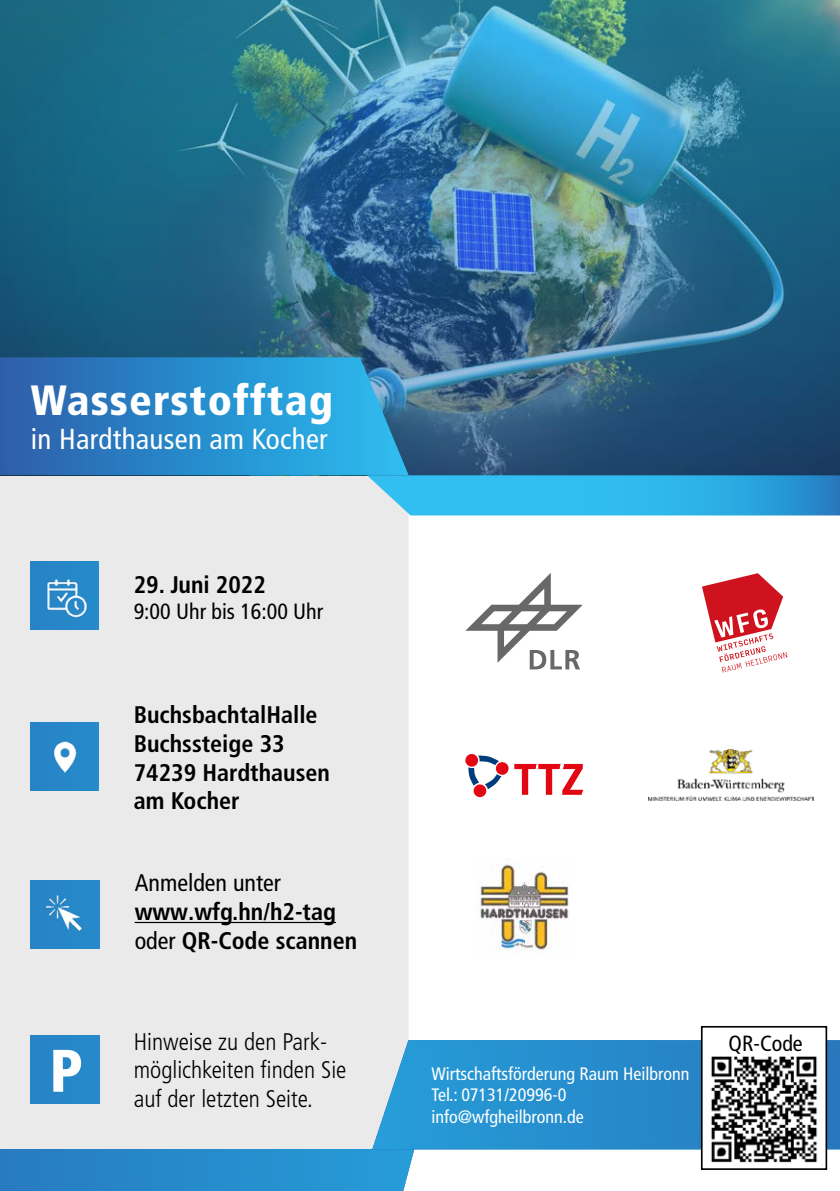
<style>
.page{position:relative;width:840px;height:1191px;background:#fff}
.page>*{position:absolute;margin:0;border:0;box-sizing:border-box;transform-origin:0 0}
.t1{font:900 condensed 60px "Frutiger LT Pro";color:#fff}
.t2{font:900 condensed 42.2px "Frutiger LT Pro";letter-spacing:.03em;color:#fff}
.t3{font:condensed 29px "Frutiger LT Pro";letter-spacing:.01em;color:#fff}
.t4{font:700 condensed 24px/28.8px "Frutiger LT Pro";color:#000}
.t5{font:300 condensed 24px/28.8px "Frutiger LT Pro";color:#000}
.t6{font:condensed 24px "Frutiger LT Pro";color:#000}
.t7{font:condensed 22px "Frutiger LT Pro";color:#000}
.t8{font:condensed 18px/21.6px "Frutiger LT Pro";color:#fff}
.s1{font-weight:400}
</style>
<div class="page">
<div style="left:0;top:475px;width:408px;height:674px;background:#eaeaea"></div>
<div style="left:31px;top:880px;width:68px;height:68px;background:#2687c8"></div>
<svg style="left:0;top:1149px;width:414px;height:42px;background:#288ccc"></svg>
<svg style="left:372px;top:1040px;width:467px;height:109px;background:#3193cf"></svg>
<img style="left:0;top:0;width:839px;height:475px">
<div style="left:30px;top:722px;width:68px;height:68px;background:#2686c8"></div>
<div style="left:30px;top:562px;width:68px;height:68px;background:#2686c8"></div>
<svg style="left:0;top:357px;width:408px;height:118px;background:#2a89c8"></svg>
<svg style="left:367px;top:475px;width:472px;height:40px;background:#37b3e6"></svg>
<svg style="left:699px;top:1026px;width:128px;height:144px"></svg>
<div style="left:718px;top:1032px;width:94px;height:20px;background:#fff"></div>
<img style="left:46px;top:579px;width:42px;height:39px">
<img style="left:53px;top:741px;width:24px;height:32px">
<img style="left:45px;top:895px;width:38px;height:37px">
<img style="left:706px;top:1056px;width:114px;height:106px">
<div style="left:31px;top:1035px;width:68px;height:69px;background:#2686c8"></div>
<svg style="left:514px;top:764px;width:69px;height:31px"></svg>
<svg style="left:468px;top:755px;width:33px;height:34px"></svg>
<div style="left:473px;top:784px;width:13px;height:13px;background:#e30613;border-radius:6px"></div>
<svg style="left:495px;top:761px;width:13px;height:14px"></svg>
<div style="left:465px;top:754px;width:13px;height:13px;background:#e30613;border-radius:6px"></div>
<img style="left:476px;top:859px;width:93px;height:92px">
<svg style="left:465px;top:573px;width:117px;height:96px"></svg>
<img style="left:648px;top:749px;width:164px;height:51px">
<svg style="left:702px;top:573px;width:85px;height:100px"></svg>
<hr style="left:135px;top:922px;width:201px;height:1px;background:#000">
<h2 class="t2" style="left:31px;top:375px;width:303px">Wasserstofftag</h2>
<p class="t3" style="left:31px;top:422px;width:298px">in Hardthausen am Kocher</p>
<p class="t4" style="left:134px;top:570px;width:134px">29. Juni 2022</p>
<p class="t7" style="left:134px;top:599px;width:191px">9:00 Uhr bis 16:00 Uhr</p>
<p class="t4" style="left:134px;top:700px;width:197px">BuchsbachtalHalle<br>Buchssteige 33<br>74239 Hardthausen am Kocher</p>
<h1 class="t1" style="left:49px;top:1034px;width:35px">P</h1>
<p class="t6" style="left:135px;top:869px;width:148px">Anmelden unter</p>
<p class="t4" style="left:135px;top:897px;width:224px">www.wfg.hn/h2-tag <span class="s1">oder</span> QR-Code scannen</p>
<p class="t5" style="left:134px;top:1027px;width:214px">Hinweise zu den Park&shy;möglichkeiten finden Sie auf der letzten Seite.</p>
<p class="t8" style="left:431px;top:1062px;width:259px">Wirtschaftsförderung Raum Heilbronn<br>Tel.: 07131/20996-0 info@wfgheilbronn.de</p>
<p class="t7" style="left:728px;top:1030px;width:75px">QR-Code</p>
</div>
